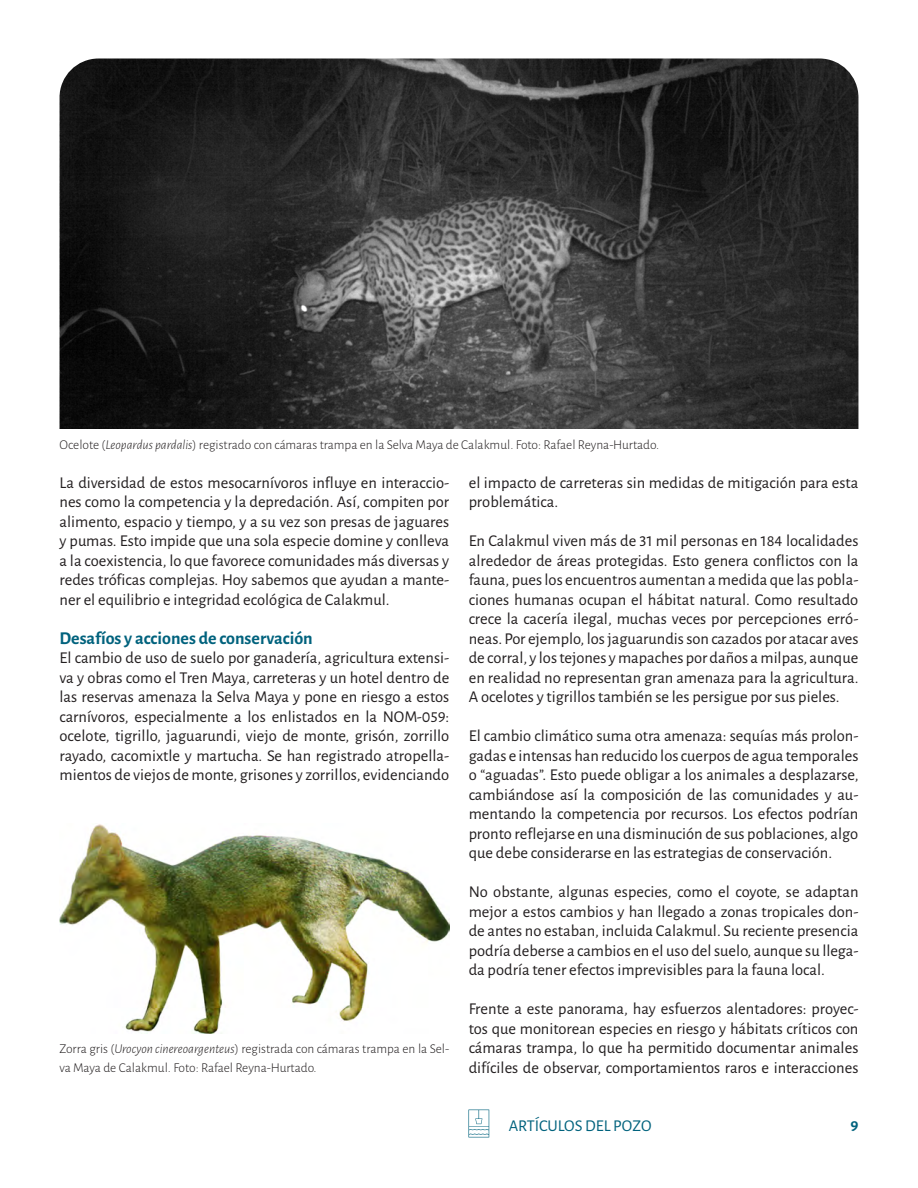
<style>
.page{position:relative;width:918px;height:1188px;background:#fff}
.page>*{position:absolute;margin:0;border:0;box-sizing:border-box;transform-origin:0 0}
.Artículo_H2{font:700 18px "Alegreya Sans";color:#00627d}
.t1{font:16.5px/19.5px "Alegreya Sans";color:#231f20;text-align:justify}
.t2{font:16.5px "Alegreya Sans";color:#00627d}
.t3{font:700 16.5px "Alegreya Sans";color:#00627d}
.Pie_de_grafico{font:300 13.5px/19.5px "Alegreya Sans";color:#231f20}
.s1{font-style:italic}
</style>
<div class="page">
<svg style="left:468px;top:1110px;width:21px;height:27px"></svg>
<img style="left:60px;top:824px;width:389px;height:210px">
<img style="left:60px;top:58px;width:798px;height:371px">
<p class="Pie_de_grafico" style="left:60px;top:434px;width:601px">Ocelote (<span class="s1">Leopardus pardalis</span>) registrado con cámaras trampa en la Selva Maya de Calakmul. Foto: Rafael Reyna-Hurtado.</p>
<p class="t1" style="left:60px;top:472px;width:391px">La diversidad de estos mesocarnívoros influye en interaccio&shy;nes como la competencia y la depredación. Así, compiten por alimento, espacio y tiempo, y a su vez son presas de jaguares y pumas. Esto impide que una sola especie domine y conlleva a la coexistencia, lo que favorece comunidades más diversas y redes tróficas complejas. Hoy sabemos que ayudan a mante&shy;ner el equilibrio e integridad ecológica de Calakmul.</p>
<p class="Artículo_H2" style="left:60px;top:624px;width:255px">Desafíos y acciones de conservación</p>
<p class="t1" style="left:60px;top:647px;width:391px">El cambio de uso de suelo por ganadería, agricultura extensi&shy;va y obras como el Tren Maya, carreteras y un hotel dentro de las reservas amenaza la Selva Maya y pone en riesgo a estos carnívoros, especialmente a los enlistados en la NOM-059: ocelote, tigrillo, jaguarundi, viejo de monte, grisón, zorrillo rayado, cacomixtle y martucha. Se han registrado atropella&shy;mientos de viejos de monte, grisones y zorrillos, evidenciando</p>
<p class="Pie_de_grafico" style="left:60px;top:1038px;width:391px">Zorra gris (<span class="s1">Urocyon cinereoargenteus</span>) registrada con cámaras trampa en la Sel&shy;va Maya de Calakmul. Foto: Rafael Reyna-Hurtado.</p>
<p class="t1" style="left:469px;top:472px;width:391px">el impacto de carreteras sin medidas de mitigación para esta problemática.</p>
<p class="t1" style="left:469px;top:530px;width:391px">En Calakmul viven más de 31 mil personas en 184 localidades alrededor de áreas protegidas. Esto genera conflictos con la fauna, pues los encuentros aumentan a medida que las pobla&shy;ciones humanas ocupan el hábitat natural. Como resultado crece la cacería ilegal, muchas veces por percepciones erró&shy;neas. Por ejemplo, los jaguarundis son cazados por atacar aves de corral, y los tejones y mapaches por daños a milpas, aunque en realidad no representan gran amenaza para la agricultura.<br>A ocelotes y tigrillos también se les persigue por sus pieles.</p>
<p class="t1" style="left:469px;top:725px;width:391px">El cambio climático suma otra amenaza: sequías más prolon&shy;gadas e intensas han reducido los cuerpos de agua temporales o “aguadas”. Esto puede obligar a los animales a desplazarse, cambiándose así la composición de las comunidades y au&shy;mentando la competencia por recursos. Los efectos podrían pronto reflejarse en una disminución de sus poblaciones, algo que debe considerarse en las estrategias de conservación.</p>
<p class="t1" style="left:469px;top:881px;width:391px">No obstante, algunas especies, como el coyote, se adaptan mejor a estos cambios y han llegado a zonas tropicales don&shy;de antes no estaban, incluida Calakmul. Su reciente presencia podría deberse a cambios en el uso del suelo, aunque su llega&shy;da podría tener efectos imprevisibles para la fauna local.</p>
<p class="t1" style="left:469px;top:998px;width:391px">Frente a este panorama, hay esfuerzos alentadores: proyec&shy;tos que monitorean especies en riesgo y hábitats críticos con cámaras trampa, lo que ha permitido documentar animales difíciles de observar, comportamientos raros e interacciones</p>
<p class="t2" style="left:509px;top:1114px;width:144px">ARTÍCULOS DEL POZO</p>
<p class="t3" style="left:851px;top:1114px;width:9px">9</p>
</div>
